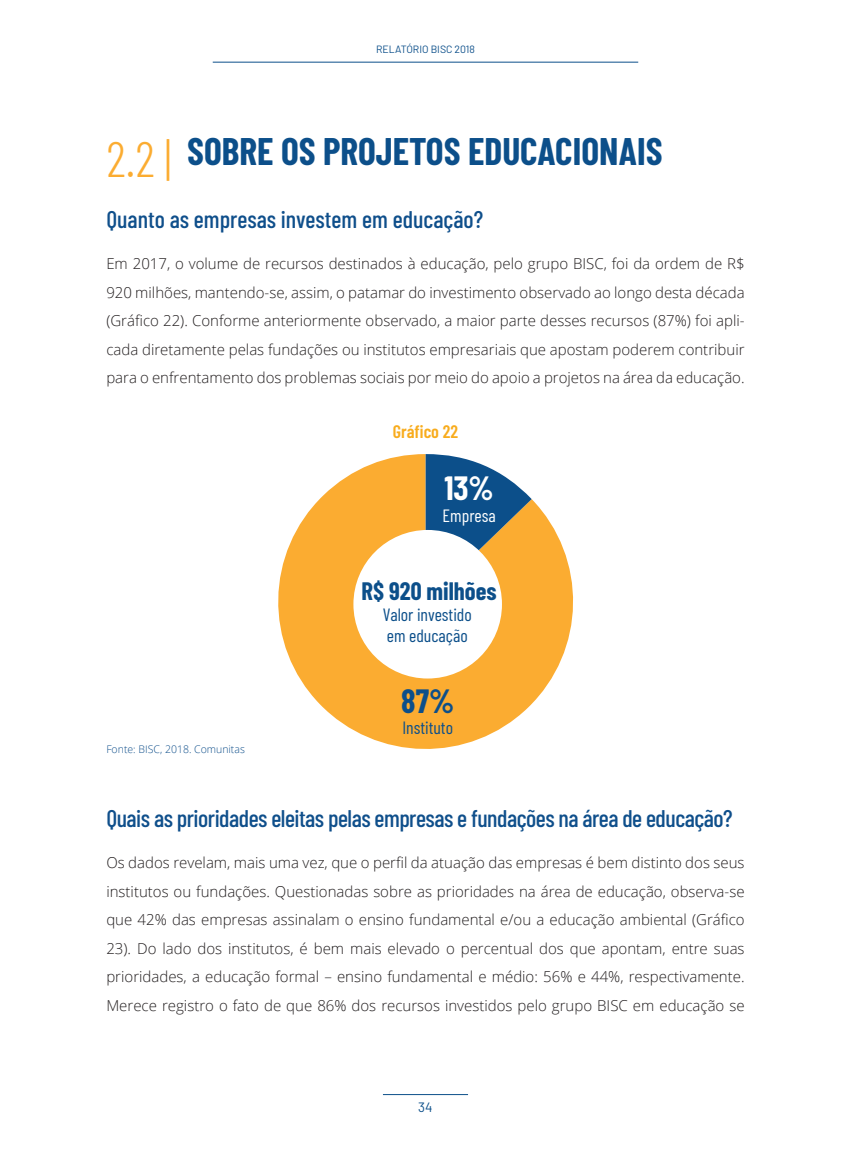
<style>
.page{position:relative;width:851px;height:1149px;background:#fff}
.page>*{position:absolute;margin:0;border:0;box-sizing:border-box;transform-origin:0 0}
.t1{font:700 37.5px "Barlow Condensed";color:#0c4f8a}
.t2{font:700 32.85px "Barlow Condensed";color:#0c4f8a}
.t3{font:700 32.85px "Barlow Condensed";color:#fff}
.t4{font:700 24.6px "Barlow Condensed";color:#0c4f8a}
.t5{font:500 24px "Barlow Condensed";letter-spacing:-.02em;color:#0f4f8b}
.t6{font:500 24px "Barlow Condensed";color:#0f4f8b}
.t7{font:600 18px "Barlow Condensed";color:#f8ac1d}
.t8{font:17.7px/21.3px "Barlow Condensed";color:#0c4f8a}
.t9{font:17.7px "Barlow Condensed";color:#fff}
.t10{font:300 15px/28.5px "Open Sans";color:#231f20;text-align:justify}
.t11{font:13.5px "Barlow";color:#0c4f8a}
.t12{font:300 10.5px "Open Sans";color:#0f4f8b}
.t13{font:10.5px "Barlow";color:#0c4f8a}
.s1{font-weight:300;font-size:49.5px;color:#fbac31}
</style>
<div class="page">
<hr style="left:213px;top:62px;width:425px;height:1px;background:#0c4f8a">
<hr style="left:383px;top:1093px;width:85px;height:1px;background:#0c4f8a">
<svg style="left:278px;top:454px;width:296px;height:295px;fill:#fbac31"></svg>
<svg style="left:425px;top:454px;width:106px;height:147px;background:#6f807f"></svg>
<div style="left:353px;top:530px;width:149px;height:148px;background:#fff;border-radius:50%"></div>
<p class="t13" style="left:376px;top:43px;width:100px">RELATÓRIO BISC 2018</p>
<h1 class="t1" style="left:106px;top:128px;width:557px"><span class="s1">2.2 |</span> SOBRE OS PROJETOS EDUCACIONAIS</h1>
<h3 class="t6" style="left:106px;top:204px;width:378px">Quanto as empresas investem em educação?</h3>
<p class="t10" style="left:106px;top:249px;width:639px">Em 2017, o volume de recursos destinados à educação, pelo grupo BISC, foi da ordem de R$ 920 milhões, mantendo-se, assim, o patamar do investimento observado ao longo desta década (Gráfico 22). Conforme anteriormente observado, a maior parte desses recursos (87%) foi apli&shy;cada diretamente pelas fundações ou institutos empresariais que apostam poderem contribuir para o enfrentamento dos problemas sociais por meio do apoio a projetos na área da educação.</p>
<p class="t7" style="left:393px;top:419px;width:66px">Gráfico 22</p>
<h2 class="t3" style="left:444px;top:468px;width:51px">13%</h2>
<p class="t9" style="left:442px;top:504px;width:55px">Empresa</p>
<h3 class="t4" style="left:361px;top:575px;width:136px">R$ 920 milhões</h3>
<p class="t8" style="left:383px;top:603px;width:90px">Valor investido em educação</p>
<p class="t12" style="left:106px;top:741px;width:140px">Fonte: BISC, 2018. Comunitas</p>
<h2 class="t2" style="left:401px;top:680px;width:54px">87%</h2>
<p class="t8" style="left:402px;top:716px;width:52px">Instituto</p>
<h3 class="t5" style="left:106px;top:803px;width:627px">Quais as prioridades eleitas pelas empresas e fundações na área de educação?</h3>
<p class="t10" style="left:106px;top:847px;width:639px">Os dados revelam, mais uma vez, que o perfil da atuação das empresas é bem distinto dos seus institutos ou fundações. Questionadas sobre as prioridades na área de educação, observa-se que 42% das empresas assinalam o ensino fundamental e/ou a educação ambiental (Gráfico 23). Do lado dos institutos, é bem mais elevado o percentual dos que apontam, entre suas prioridades, a educação formal – ensino fundamental e médio: 56% e 44%, respectivamente.<br>Merece registro o fato de que 86% dos recursos investidos pelo grupo BISC em educação se</p>
<p class="t11" style="left:418px;top:1098px;width:16px">34</p>
</div>
